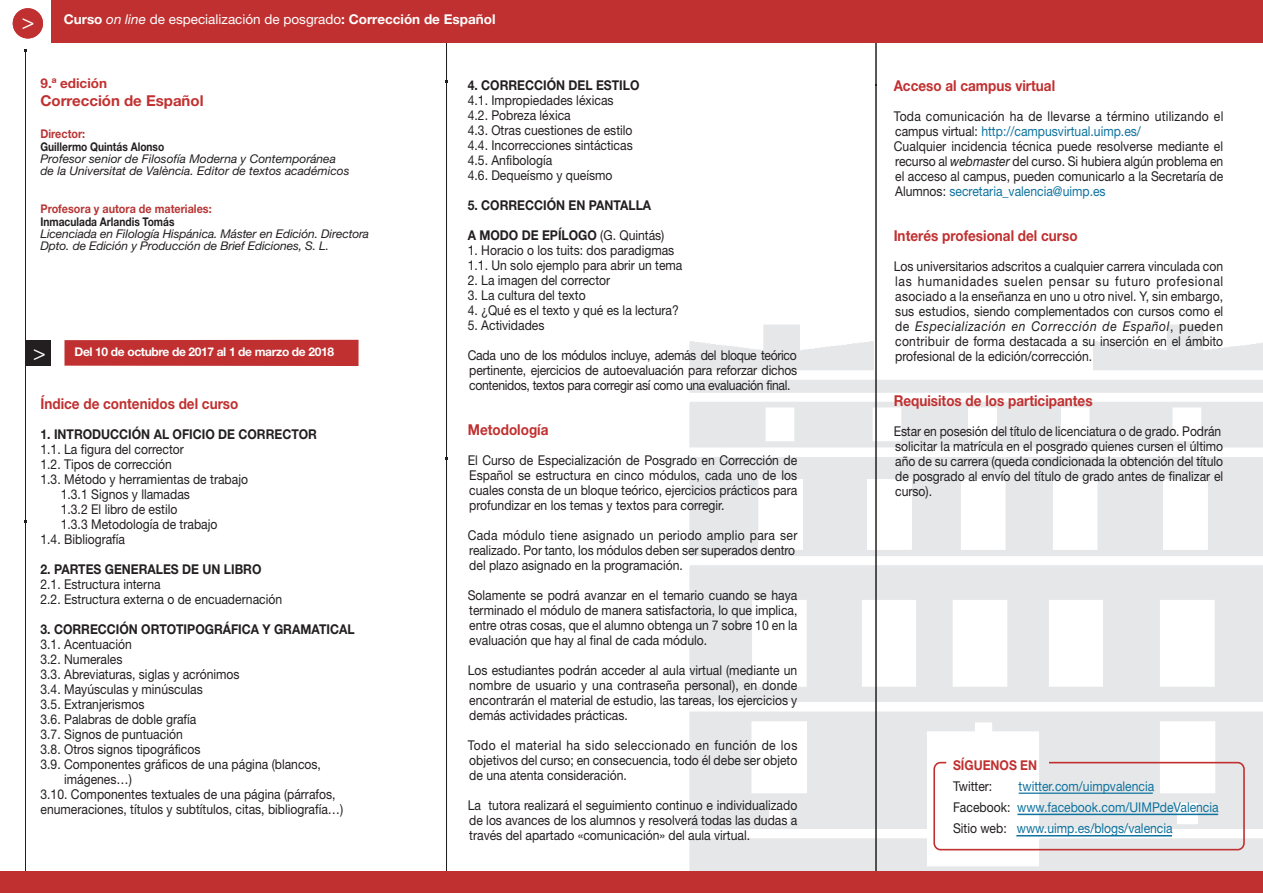
<style>
.page{position:relative;width:1263px;height:893px;background:#fff}
.page>*{position:absolute;margin:0;border:0;box-sizing:border-box;transform-origin:0 0}
.t1{font:italic 21px "Helvetica Neue";color:#fff}
.t2{font:700 15px "Helvetica Neue";color:#c13030;scale:.9 1}
.t3{font:700 15px "Helvetica Neue";color:#c13030}
.t4{font:13.5px/15px "Helvetica Neue";color:#231f20;text-align:justify;scale:.9 1}
.t5{font:13.5px/15px "Helvetica Neue";color:#231f20;scale:.89 1}
.t6{font:700 13.5px "Helvetica Neue";color:#231f20;scale:.9 1}
.t7{font:13.5px/21px "Helvetica Neue";color:#0e739e;scale:.9 1}
.t8{font:13.5px "Helvetica Neue";color:#fff}
.t9{font:700 13.5px "Helvetica Neue";color:#c13030}
.t10{font:700 13.5px "Helvetica Neue";color:#c13030;scale:.9 1}
.t11{font:italic 12px/12px "Helvetica Neue";letter-spacing:-.005em;color:#231f20}
.t12{font:700 12px "Helvetica Neue";color:#231f20;scale:.85 1}
.t13{font:700 12px "Helvetica Neue";color:#b83535;scale:.9 1}
.t14{font:700 12px "Helvetica Neue";letter-spacing:-.03em;color:#fff}
.s1{font-style:italic;font-size:21px}
.s2{font-weight:700}
.s3{font-style:italic}
.s4{font-weight:400}
.s5{color:#0e739e}
.s6{color:#231f20}
</style>
<div class="page">
<img style="left:681px;top:319px;width:582px;height:553px">
<hr style="left:876px;top:36px;width:1px;height:846px;background:#231f20">
<hr style="left:446px;top:37px;width:1px;height:847px;background:#231f20">
<div style="left:51px;top:0;width:1212px;height:43px;background:#c13030"></div>
<div style="left:13px;top:8px;width:30px;height:30px;background:#c13030;border-radius:50%"></div>
<hr style="left:25px;top:51px;width:1px;height:826px;background:#231f20">
<div style="left:0;top:872px;width:1263px;height:21px;background:#c13030"></div>
<div style="left:26px;top:340px;width:25px;height:26px;background:#231f20"></div>
<div style="left:64px;top:340px;width:295px;height:26px;background:#c13030"></div>
<div style="left:933px;top:762px;width:312px;height:88px;border:2px solid #c13030;border-radius:6px"></div>
<hr style="left:1017px;top:814px;width:201px;height:1px;background:#0e739e">
<hr style="left:1016px;top:835px;width:156px;height:1px;background:#0e739e">
<hr style="left:1019px;top:793px;width:134px;height:1px;background:#0e739e">
<p class="t8" style="left:22px;top:12px;width:475px"><span class="s1">&gt;</span> <span class="s2">Curso</span> <span class="s3">on line</span> de especialización de posgrado<span class="s2">: Corrección de Español</span></p>
<p class="t9" style="left:40px;top:75px;width:68px">9.ª edición</p>
<p class="t3" style="left:40px;top:92px;width:165px">Corrección de Español</p>
<p class="t13" style="left:40px;top:126px;width:51px">Director:</p>
<p class="t12" style="left:40px;top:139px;width:147px">Guillermo Quintás Alonso</p>
<p class="t11" style="left:40px;top:153px;width:310px">Profesor senior de Filosofía Moderna y Contemporánea de la Universitat de València. Editor de textos académicos</p>
<p class="t13" style="left:40px;top:201px;width:192px">Profesora y autora de materiales:</p>
<p class="t12" style="left:40px;top:214px;width:159px">Inmaculada Arlandis Tomás</p>
<p class="t11" style="left:40px;top:228px;width:330px">Licenciada en Filología Hispánica. Máster en Edición. Directora<br>Dpto. de Edición y Producción de Brief Ediciones, S. L.</p>
<h1 class="t1" style="left:33px;top:340px;width:14px">&gt;</h1>
<p class="t14" style="left:75px;top:344px;width:261px">Del 10 de octubre de 2017 al 1 de marzo de 2018</p>
<p class="t2" style="left:40px;top:395px;width:221px">Índice de contenidos del curso</p>
<p class="t6" style="left:40px;top:426px;width:309px">1. INTRODUCCIÓN AL OFICIO DE CORRECTOR</p>
<p class="t4" style="left:40px;top:442px;width:161px">1.1. La figura del corrector</p>
<p class="t4" style="left:40px;top:457px;width:148px">1.2. Tipos de corrección</p>
<p class="t4" style="left:40px;top:472px;width:232px">1.3. Método y herramientas de trabajo</p>
<p class="t4" style="left:61px;top:487px;width:145px">1.3.1 Signos y llamadas</p>
<p class="t4" style="left:61px;top:502px;width:131px">1.3.2 El libro de estilo</p>
<p class="t4" style="left:61px;top:517px;width:176px">1.3.3 Metodología de trabajo</p>
<p class="t4" style="left:40px;top:532px;width:95px">1.4. Bibliografía</p>
<p class="t6" style="left:40px;top:561px;width:247px">2. PARTES GENERALES DE UN LIBRO</p>
<p class="t4" style="left:40px;top:577px;width:270px">2.1. Estructura interna<br>2.2. Estructura externa o de encuadernación</p>
<p class="t6" style="left:40px;top:621px;width:350px">3. CORRECCIÓN ORTOTIPOGRÁFICA Y GRAMATICAL</p>
<p class="t4" style="left:40px;top:637px;width:103px">3.1. Acentuación</p>
<p class="t4" style="left:40px;top:652px;width:93px">3.2. Numerales</p>
<p class="t4" style="left:40px;top:667px;width:223px">3.3. Abreviaturas, siglas y acrónimos</p>
<p class="t4" style="left:40px;top:682px;width:182px">3.4. Mayúsculas y minúsculas</p>
<p class="t4" style="left:40px;top:697px;width:117px">3.5. Extranjerismos</p>
<p class="t4" style="left:40px;top:712px;width:175px">3.6. Palabras de doble grafía</p>
<p class="t4" style="left:40px;top:727px;width:160px">3.7. Signos de puntuación</p>
<p class="t4" style="left:40px;top:742px;width:179px">3.8. Otros signos tipográficos</p>
<p class="t4" style="left:40px;top:757px;width:313px">3.9. Componentes gráficos de una página (blancos,</p>
<p class="t4" style="left:64px;top:772px;width:77px">imágenes…)</p>
<p class="t4" style="left:40px;top:787px;width:329px">3.10. Componentes textuales de una página (párrafos,</p>
<p class="t4" style="left:40px;top:802px;width:338px">enumeraciones, títulos y subtítulos, citas, bibliografía…)</p>
<p class="t6" style="left:468px;top:76px;width:192px">4. CORRECCIÓN DEL ESTILO</p>
<p class="t4" style="left:468px;top:92px;width:185px;text-align:left">4.1. Impropiedades léxicas<br>4.2. Pobreza léxica<br>4.3. Otras cuestiones de estilo<br>4.4. Incorrecciones sintácticas<br>4.5. Anfibología<br>4.6. Dequeísmo y queísmo</p>
<p class="t6" style="left:468px;top:196px;width:205px">5. CORRECCIÓN EN PANTALLA</p>
<p class="t6" style="left:468px;top:226px;width:220px">A MODO DE EPÍLOGO <span class="s4">(G. Quintás)</span></p>
<p class="t4" style="left:468px;top:242px;width:240px">1. Horacio o los tuits: dos paradigmas<br>1.1. Un solo ejemplo para abrir un tema</p>
<p class="t4" style="left:468px;top:272px;width:160px">2. La imagen del corrector</p>
<p class="t4" style="left:468px;top:287px;width:133px">3. La cultura del texto</p>
<p class="t4" style="left:468px;top:302px;width:236px">4. ¿Qué es el texto y qué es la lectura?</p>
<p class="t4" style="left:468px;top:317px;width:87px">5. Actividades</p>
<p class="t4" style="left:468px;top:347px;width:368px">Cada uno de los módulos incluye, además del bloque teórico pertinente, ejercicios de autoevaluación para reforzar dichos contenidos, textos para corregir así como una evaluación final.</p>
<p class="t2" style="left:468px;top:420px;width:91px">Metodología</p>
<p class="t4" style="left:468px;top:452px;width:368px">El Curso de Especialización de Posgrado en Corrección de Español se estructura en cinco módulos, cada uno de los cuales consta de un bloque teórico, ejercicios prácticos para profundizar en los temas y textos para corregir.</p>
<p class="t4" style="left:468px;top:527px;width:368px;text-align:left">Cada módulo tiene asignado un periodo amplio para ser realizado. Por tanto, los módulos deben ser superados dentro del plazo asignado en la programación.</p>
<p class="t4" style="left:468px;top:587px;width:368px">Solamente se podrá avanzar en el temario cuando se haya terminado el módulo de manera satisfactoria, lo que implica, entre otras cosas, que el alumno obtenga un 7 sobre 10 en la evaluación que hay al final de cada módulo.</p>
<p class="t4" style="left:468px;top:662px;width:368px">Los estudiantes podrán acceder al aula virtual (mediante un nombre de usuario y una contraseña personal), en donde encontrarán el material de estudio, las tareas, los ejercicios y demás actividades prácticas.</p>
<p class="t4" style="left:468px;top:737px;width:368px">Todo el material ha sido seleccionado en función de los objetivos del curso; en consecuencia, todo él debe ser objeto de una atenta consideración.</p>
<p class="t4" style="left:468px;top:797px;width:368px">La tutora realizará el seguimiento continuo e individualizado de los avances de los alumnos y resolverá todas las dudas a través del apartado «comunicación» del aula virtual.</p>
<p class="t2" style="left:894px;top:76px;width:181px">Acceso al campus virtual</p>
<p class="t4" style="left:894px;top:108px;width:368px;text-align:left">Toda comunicación ha de llevarse a término utilizando el campus virtual: <span class="s5">http://campusvirtual.uimp.es/<br></span>Cualquier incidencia técnica puede resolverse mediante el recurso al <span class="s3">webmaster</span> del curso. Si hubiera algún problema en el acceso al campus, pueden comunicarlo a la Secretaría de Alumnos: <span class="s5">secretaria_valencia@uimp.es</span></p>
<p class="t2" style="left:894px;top:226px;width:206px">Interés profesional del curso</p>
<p class="t4" style="left:894px;top:258px;width:368px">Los universitarios adscritos a cualquier carrera vinculada con las humanidades suelen pensar su futuro profesional asociado a la enseñanza en uno u otro nivel. Y, sin embargo, sus estudios, siendo complementados con cursos como el de <span class="s3">Especialización en Corrección de Español</span>, pueden contribuir de forma destacada a su inserción en el ámbito profesional de la edición/corrección.</p>
<p class="t2" style="left:894px;top:391px;width:223px">Requisitos de los participantes</p>
<p class="t5" style="left:894px;top:423px;width:372px">Estar en posesión del título de licenciatura o de grado. Podrán solicitar la matrícula en el posgrado quienes cursen el último año de su carrera (queda condicionada la obtención del título de posgrado al envío del título de grado antes de finalizar el curso).</p>
<p class="t10" style="left:953px;top:757px;width:95px">SÍGUENOS EN</p>
<p class="t4" style="left:953px;top:779px;width:45px">Twitter:</p>
<p class="t7" style="left:953px;top:776px;width:297px;text-indent:66px">twitter.com/uimpvalencia<br><span class="s6">Facebook:</span> www.facebook.com/UIMPdeValencia<br><span class="s6">Sitio web:</span> www.uimp.es/blogs/valencia</p>
</div>
